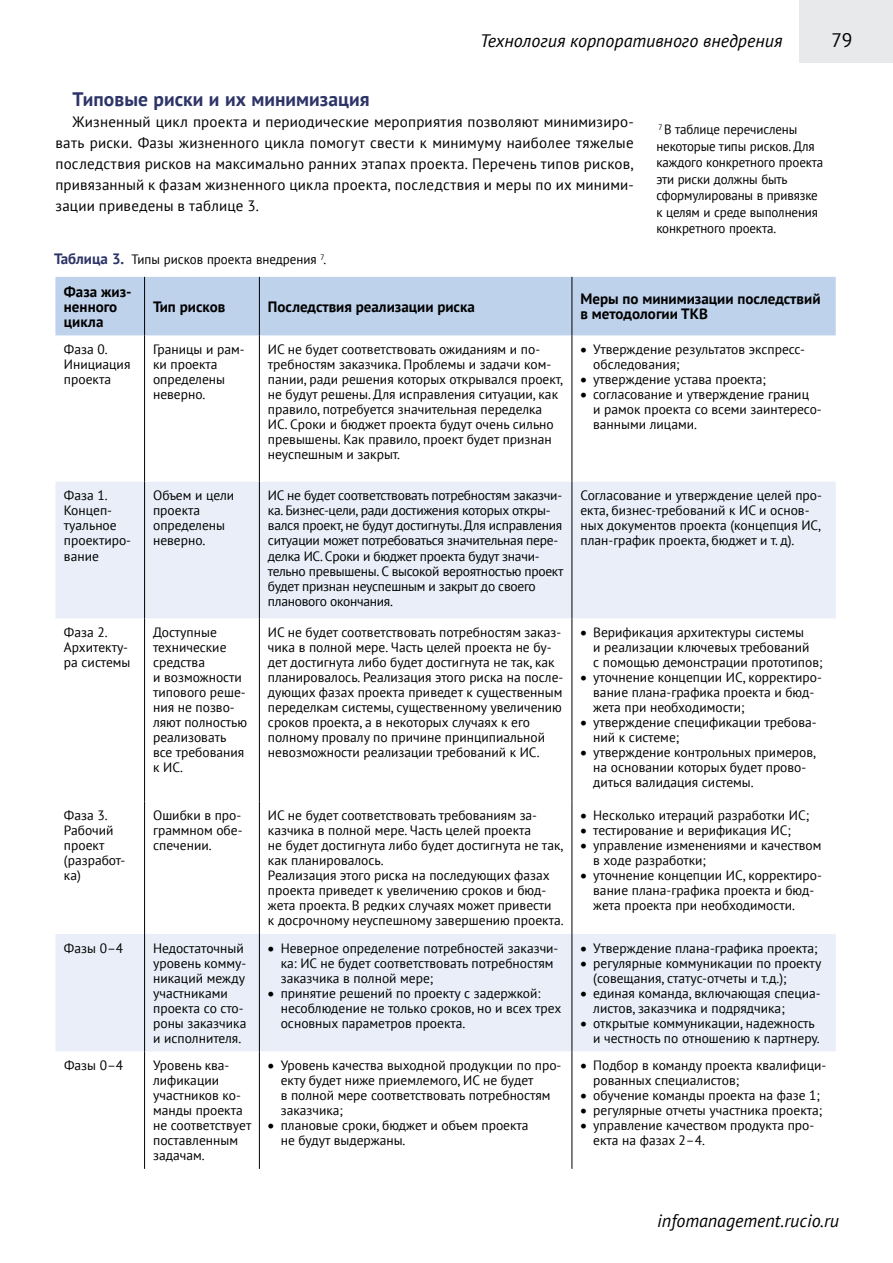
<style>
.page{position:relative;width:893px;height:1263px;background:#fff}
.page>*{position:absolute;margin:0;border:0;box-sizing:border-box;transform-origin:0 0}
.t1{font:700 19.5px "PT Sans";color:#2d3467}
.t2{font:19.5px "PT Sans";color:#000}
.t3{font:italic 18px "PT Sans";color:#000}
.t4{font:15px/21px "PT Sans";letter-spacing:.015em;color:#000;text-align:justify}
.t5{font:700 15px/15px "PT Sans";color:#000}
.t6{font:13.5px/15px "PT Sans";color:#000}
.t7{font:13.5px/15px "PT Sans";letter-spacing:-.02em;color:#000}
.t8{font:13.5px/16.5px "PT Sans";color:#000;scale:.96 1}
.s1{font-weight:700;font-size:15px;color:#2d3467}
</style>
<div class="page">
<div style="left:800px;top:0;width:93px;height:62px;background:#e8e9ea"></div>
<div style="left:55px;top:277px;width:781px;height:58px;background:#bfd2ec"></div>
<svg style="left:55px;top:482px;width:781px;height:569px"></svg>
<hr style="left:144px;top:277px;width:1px;height:58px;background:#000">
<hr style="left:259px;top:277px;width:1px;height:58px;background:#000">
<hr style="left:572px;top:277px;width:1px;height:58px;background:#000">
<hr style="left:144px;top:335px;width:1px;height:147px;background:#000">
<hr style="left:259px;top:335px;width:1px;height:147px;background:#000">
<hr style="left:572px;top:335px;width:1px;height:147px;background:#000">
<hr style="left:144px;top:482px;width:1px;height:136px;background:#000">
<hr style="left:259px;top:482px;width:1px;height:136px;background:#000">
<hr style="left:572px;top:482px;width:1px;height:136px;background:#000">
<hr style="left:144px;top:618px;width:1px;height:183px;background:#000">
<hr style="left:259px;top:618px;width:1px;height:183px;background:#000">
<hr style="left:572px;top:618px;width:1px;height:183px;background:#000">
<hr style="left:144px;top:802px;width:1px;height:132px;background:#000">
<hr style="left:259px;top:802px;width:1px;height:132px;background:#000">
<hr style="left:572px;top:802px;width:1px;height:132px;background:#000">
<hr style="left:144px;top:934px;width:1px;height:117px;background:#000">
<hr style="left:259px;top:934px;width:1px;height:117px;background:#000">
<hr style="left:572px;top:934px;width:1px;height:117px;background:#000">
<hr style="left:144px;top:1051px;width:1px;height:118px;background:#000">
<hr style="left:259px;top:1051px;width:1px;height:118px;background:#000">
<hr style="left:572px;top:1051px;width:1px;height:118px;background:#000">
<h2 class="t3" style="left:480px;top:29px;width:304px">Технология корпоративного внедрения</h2>
<h1 class="t2" style="left:831px;top:28px;width:23px">79</h1>
<h1 class="t1" style="left:72px;top:86px;width:299px">Типовые риски и их минимизация</h1>
<p class="t4" style="left:55px;top:111px;width:580px;text-indent:17px">Жизненный цикл проекта и периодические мероприятия позволяют минимизиро&shy;вать риски. Фазы жизненного цикла помогут свести к минимуму наиболее тяжелые последствия рисков на максимально ранних этапах проекта. Перечень типов рисков, привязанный к фазам жизненного цикла проекта, последствия и меры по их миними&shy;зации приведены в таблице 3.</p>
<p class="t8" style="left:656px;top:121px;width:175px"><sup>7</sup> В таблице перечислены некоторые типы рисков. Для каждого конкретного проекта эти риски должны быть сформулированы в привязке к целям и среде выполнения конкретного проекта.</p>
<p class="t8" style="left:54px;top:251px;width:285px"><span class="s1">Таблица 3.</span> Типы рисков проекта внедрения <sup>7</sup>.</p>
<p class="t5" style="left:64px;top:284px;width:69px">Фаза жиз&shy;ненного цикла</p>
<p class="t5" style="left:153px;top:299px;width:74px">Тип рисков</p>
<p class="t5" style="left:268px;top:299px;width:208px">Последствия реализации риска</p>
<p class="t5" style="left:580px;top:291px;width:242px">Меры по минимизации последствий в методологии ТКВ</p>
<p class="t6" style="left:64px;top:342px;width:68px">Фаза 0.<br>Инициация проекта</p>
<p class="t6" style="left:153px;top:342px;width:93px">Границы и рам&shy;ки проекта определены неверно.</p>
<p class="t6" style="left:268px;top:342px;width:297px">ИС не будет соответствовать ожиданиям и по&shy;требностям заказчика. Проблемы и задачи ком&shy;пании, ради решения которых открывался проект, не будут решены. Для исправления ситуации, как правило, потребуется значительная переделка ИС. Сроки и бюджет проекта будут очень сильно превышены. Как правило, проект будет признан неуспешным и закрыт.</p>
<p class="t6" style="left:593px;top:342px;width:213px;text-indent:-13px">• Утверждение результатов экспресс&shy;обследования;</p>
<p class="t6" style="left:580px;top:372px;width:187px">• утверждение устава проекта;</p>
<p class="t6" style="left:593px;top:387px;width:230px;text-indent:-13px">• согласование и утверждение границ<br>и рамок проекта со всеми заинтересо&shy;ванными лицами.</p>
<p class="t6" style="left:64px;top:488px;width:69px">Фаза 1.<br>Концеп&shy;туальное проектиро&shy;вание</p>
<p class="t6" style="left:153px;top:488px;width:83px">Объем и цели проекта определены неверно.</p>
<p class="t7" style="left:268px;top:488px;width:297px">ИС не будет соответствовать потребностям заказчи&shy;ка. Бизнес-цели, ради достижения которых откры&shy;вался проект, не будут достигнуты. Для исправления ситуации может потребоваться значительная пере&shy;делка ИС. Сроки и бюджет проекта будут значи&shy;тельно превышены. С высокой вероятностью проект будет признан неуспешным и закрыт до своего планового окончания.</p>
<p class="t6" style="left:580px;top:488px;width:243px">Согласование и утверждение целей про&shy;екта, бизнес-требований к ИС и основ&shy;ных документов проекта (концепция ИС, план-график проекта, бюджет и т. д).</p>
<p class="t6" style="left:64px;top:625px;width:68px">Фаза 2.<br>Архитекту&shy;ра системы</p>
<p class="t6" style="left:153px;top:625px;width:96px">Доступные технические средства<br>и возможности типового реше&shy;ния не позво&shy;ляют полностью реализовать все требования к ИС.</p>
<p class="t6" style="left:268px;top:625px;width:297px">ИС не будет соответствовать потребностям заказ&shy;чика в полной мере. Часть целей проекта не бу&shy;дет достигнута либо будет достигнута не так, как планировалось. Реализация этого риска на после&shy;дующих фазах проекта приведет к существенным переделкам системы, существенному увеличению сроков проекта, а в некоторых случаях к его полному провалу по причине принципиальной невозможности реализации требований к ИС.</p>
<p class="t6" style="left:593px;top:625px;width:231px;text-indent:-13px">• Верификация архитектуры системы<br>и реализации ключевых требований<br>с помощью демонстрации прототипов;</p>
<p class="t6" style="left:593px;top:670px;width:230px;text-indent:-13px">• уточнение концепции ИС, корректиро&shy;вание плана-графика проекта и бюд&shy;жета при необходимости;</p>
<p class="t6" style="left:593px;top:715px;width:225px;text-indent:-13px">• утверждение спецификации требова&shy;ний к системе;</p>
<p class="t6" style="left:593px;top:745px;width:224px;text-indent:-13px">• утверждение контрольных примеров, на основании которых будет прово&shy;диться валидация системы.</p>
<p class="t6" style="left:64px;top:808px;width:63px">Фаза 3.<br>Рабочий проект (разработ&shy;ка)</p>
<p class="t6" style="left:153px;top:808px;width:91px;text-align:justify">Ошибки в про&shy;граммном обе&shy;спечении.</p>
<p class="t6" style="left:268px;top:808px;width:297px">ИС не будет соответствовать требованиям за&shy;казчика в полной мере. Часть целей проекта<br>не будет достигнута либо будет достигнута не так, как планировалось.<br>Реализация этого риска на последующих фазах проекта приведет к увеличению сроков и бюд&shy;жета проекта. В редких случаях может привести<br>к досрочному неуспешному завершению проекта.</p>
<p class="t6" style="left:580px;top:808px;width:230px">• Несколько итераций разработки ИС;</p>
<p class="t6" style="left:580px;top:823px;width:212px">• тестирование и верификация ИС;</p>
<p class="t6" style="left:593px;top:838px;width:230px;text-indent:-13px">• управление изменениями и качеством в ходе разработки;</p>
<p class="t6" style="left:593px;top:868px;width:230px;text-indent:-13px">• уточнение концепции ИС, корректиро&shy;вание плана-графика проекта и бюд&shy;жета проекта при необходимости.</p>
<p class="t6" style="left:64px;top:940px;width:61px">Фазы 0–4</p>
<p class="t6" style="left:153px;top:940px;width:95px">Недостаточный уровень комму&shy;никаций между участниками проекта со сто&shy;роны заказчика и исполнителя.</p>
<p class="t6" style="left:281px;top:940px;width:279px;text-indent:-13px">• Неверное определение потребностей заказчи&shy;ка: ИС не будет соответствовать потребностям заказчика в полной мере;</p>
<p class="t6" style="left:281px;top:985px;width:282px;text-indent:-13px">• принятие решений по проекту с задержкой: несоблюдение не только сроков, но и всех трех основных параметров проекта.</p>
<p class="t6" style="left:580px;top:940px;width:239px">• Утверждение плана-графика проекта;</p>
<p class="t6" style="left:593px;top:955px;width:230px;text-indent:-13px">• регулярные коммуникации по проекту (совещания, статус-отчеты и т.д.);</p>
<p class="t6" style="left:593px;top:985px;width:229px;text-indent:-13px">• единая команда, включающая специа&shy;листов, заказчика и подрядчика;</p>
<p class="t6" style="left:593px;top:1015px;width:228px;text-indent:-13px">• открытые коммуникации, надежность и честность по отношению к партнеру.</p>
<p class="t6" style="left:64px;top:1058px;width:61px">Фазы 0–4</p>
<p class="t6" style="left:153px;top:1058px;width:100px">Уровень ква&shy;лификации участников ко&shy;манды проекта не соответствует поставленным задачам.</p>
<p class="t6" style="left:281px;top:1058px;width:282px;text-indent:-13px">• Уровень качества выходной продукции по про&shy;екту будет ниже приемлемого, ИС не будет<br>в полной мере соответствовать потребностям заказчика;</p>
<p class="t6" style="left:281px;top:1118px;width:249px;text-indent:-13px">• плановые сроки, бюджет и объем проекта не будут выдержаны.</p>
<p class="t6" style="left:593px;top:1058px;width:234px;text-indent:-13px">• Подбор в команду проекта квалифици&shy;рованных специалистов;</p>
<p class="t6" style="left:580px;top:1088px;width:241px">• обучение команды проекта на фазе 1;</p>
<p class="t6" style="left:580px;top:1102px;width:243px">• регулярные отчеты участника проекта;</p>
<p class="t6" style="left:593px;top:1117px;width:223px;text-indent:-13px">• управление качеством продукта про&shy;екта на фазах 2–4.</p>
<h2 class="t3" style="left:657px;top:1209px;width:183px">infomanagement.rucio.ru</h2>
</div>
